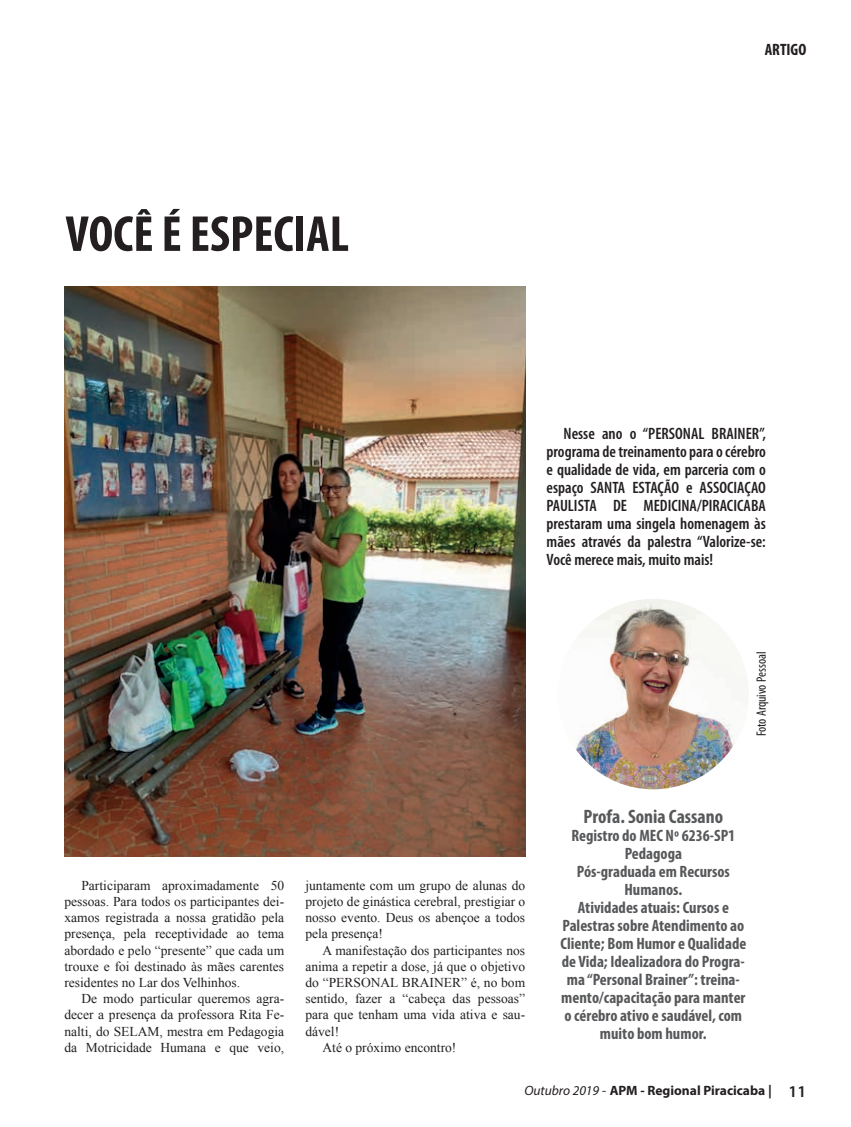
<style>
.page{position:relative;width:851px;height:1127px;background:#fff}
.page>*{position:absolute;margin:0;border:0;box-sizing:border-box;transform-origin:0 0}
.t1{font:700 condensed 51px "Myriad Pro";color:#231f20}
.t2{font:700 condensed 19.5px "Myriad Pro";color:#57585a}
.t3{font:700 condensed 16.5px/18px "Myriad Pro";color:#57585a;text-align:center}
.t4{font:600 condensed 16.5px/18px "Myriad Pro";color:#231f20;text-align:justify}
.t5{font:700 condensed 16.5px "Myriad Pro";color:#231f20}
.t6{font:600 16.5px "Myriad Pro";color:#231f20}
.t7{font:13.5px/16.2px "Times New Roman";color:#231f20;text-align:justify}
.t8{font:700 13.5px "Myriad Pro";color:#231f20}
.t9{font:condensed 13.5px "Myriad Pro";color:#231f20}
.s1{font-weight:400;font-style:italic}
.s2{font-weight:400}
</style>
<div class="page">
<img style="left:558px;top:599px;width:190px;height:190px;border-radius:95px">
<img style="left:64px;top:287px;width:461px;height:570px">
<h1 class="t1" style="left:66px;top:202px;width:285px">VOCÊ É ESPECIAL</h1>
<p class="t5" style="left:764px;top:39px;width:43px">ARTIGO</p>
<p class="t4" style="left:546px;top:424px;width:221px;text-indent:17px">Nesse ano o “PERSONAL BRAINER”, programa de treinamento para o cérebro e qualidade de vida, em parceria com o espaço SANTA ESTAÇÃO e ASSOCIAÇAO PAULISTA DE MEDICINA/PIRACICABA prestaram uma singela homenagem às mães através da palestra “Valorize-se:<br>Você merece mais, muito mais!</p>
<p class="t7" style="left:64px;top:877px;width:221px;text-indent:17px">Participaram aproximadamente 50 pessoas. Para todos os participantes dei&shy;xamos registrada a nossa gratidão pela presença, pela receptividade ao tema abordado e pelo “presente” que cada um trouxe e foi destinado às mães carentes residentes no Lar dos Velhinhos.</p>
<p class="t7" style="left:64px;top:990px;width:221px;text-indent:17px">De modo particular queremos agra&shy;decer a presença da professora Rita Fe&shy;nalti, do SELAM, mestra em Pedagogia da Motricidade Humana e que veio,</p>
<p class="t7" style="left:305px;top:877px;width:221px">juntamente com um grupo de alunas do projeto de ginástica cerebral, prestigiar o nosso evento. Deus os abençoe a todos pela presença!</p>
<p class="t7" style="left:322px;top:941px;width:204px">A manifestação dos participantes nos</p>
<p class="t7" style="left:305px;top:958px;width:221px">anima a repetir a dose, já que o objetivo</p>
<p class="t7" style="left:305px;top:974px;width:221px">do “PERSONAL BRAINER” é, no bom</p>
<p class="t7" style="left:305px;top:990px;width:221px">sentido, fazer a “cabeça das pessoas”</p>
<p class="t7" style="left:305px;top:1006px;width:221px">para que tenham uma vida ativa e sau-</p>
<p class="t7" style="left:305px;top:1022px;width:35px">dável!</p>
<p class="t7" style="left:322px;top:1039px;width:135px">Até o próximo encontro!</p>
<p class="t9" style="left:753px;top:736px;width:86px;rotate:-90deg">Foto Arquivo Pessoal</p>
<h2 class="t2" style="left:583px;top:804px;width:141px">Profa. Sonia Cassano</h2>
<p class="t3" style="left:560px;top:826px;width:187px">Registro do MEC Nº 6236-SP1<br>Pedagoga<br>Pós-graduada em Recursos<br>Humanos.<br>Atividades atuais: Cursos e<br>Palestras sobre Atendimento ao<br>Cliente; Bom Humor e Qualidade de Vida; Idealizadora do Progra&shy;ma “Personal Brainer”: treina&shy;mento/capacitação para manter o cérebro ativo e saudável, com muito bom humor.</p>
<p class="t8" style="left:524px;top:1081px;width:249px"><span class="s1">Outubro 2019</span> <span class="s2">-</span> APM - Regional Piracicaba |</p>
<p class="t6" style="left:788px;top:1081px;width:19px">11</p>
</div>
